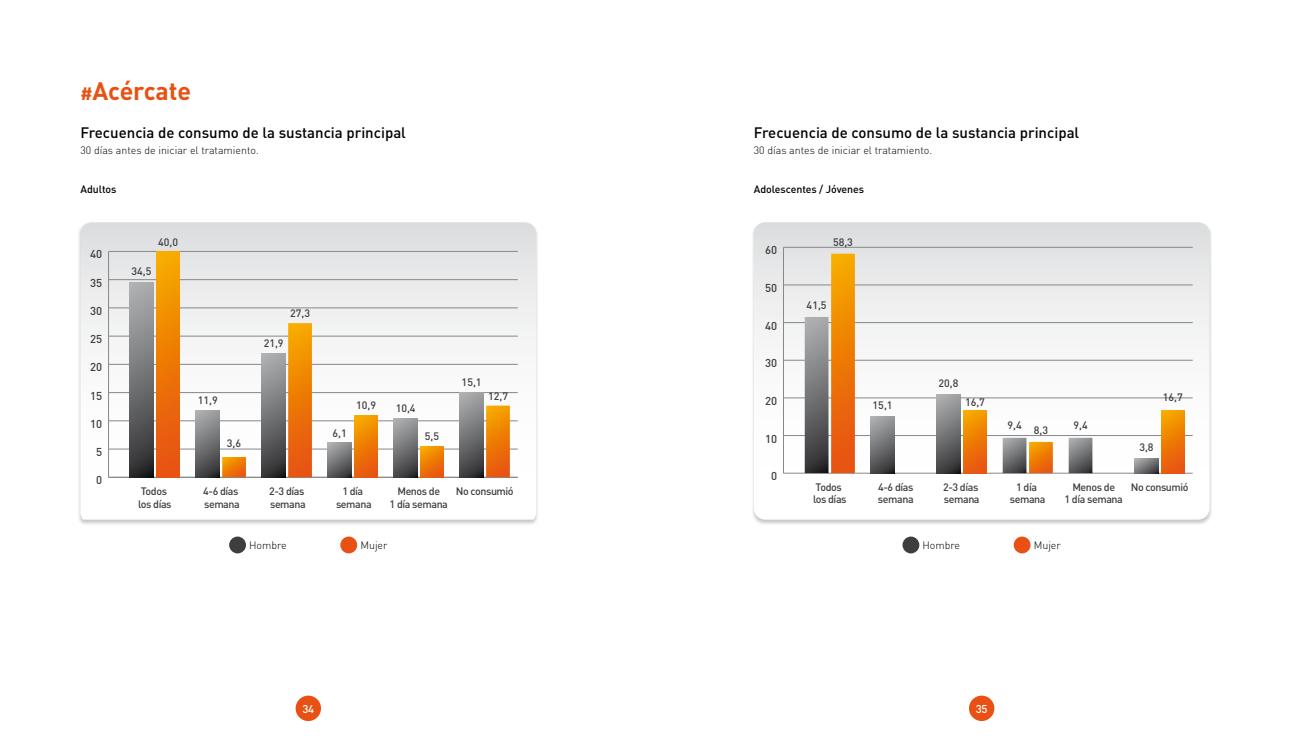
<style>
.page{position:relative;width:1290px;height:745px;background:#fff}
.page>*{position:absolute;margin:0;border:0;box-sizing:border-box;transform-origin:0 0}
.t1{font:700 25px "DIN Pro";letter-spacing:-.01em;color:#e85113}
.t2{font:500 15px "DIN Pro";color:#000}
.t3{font:500 11.38px "DIN Pro";color:#3e3e40}
.t4{font:500 11.25px "DIN Pro";color:#fff}
.t5{font:500 10.62px/12.8px "DIN Pro";letter-spacing:-.04em;color:#3e3e40}
.t6{font:300 10.62px "DIN Pro";color:#000}
.t7{font:500 10.62px "DIN Pro";letter-spacing:-.005em;color:#000}
.s1{font-size:17.5px}
</style>
<div class="page">
<div style="left:296px;top:695px;width:25px;height:25px;background:#e85113;border-radius:50%"></div>
<div style="left:969px;top:695px;width:25px;height:25px;background:#e85113;border-radius:50%"></div>
<div style="left:229px;top:536px;width:17px;height:17px;background:#3e3d40;border-radius:50%"></div>
<div style="left:340px;top:536px;width:17px;height:17px;background:#e85113;border-radius:50%"></div>
<div style="left:902px;top:536px;width:17px;height:17px;background:#3e3d40;border-radius:50%"></div>
<div style="left:1014px;top:536px;width:16px;height:17px;background:#e85113;border-radius:50%"></div>
<div style="left:77px;top:221px;width:462px;height:304px;background:#000;opacity:.22"></div>
<svg style="left:80px;top:222px;width:456px;height:297px"></svg>
<hr style="left:108px;top:251px;width:1px;height:226px;background:#87888a">
<hr style="left:109px;top:476px;width:409px;height:1px;background:#87888a">
<hr style="left:109px;top:448px;width:409px;height:1px;background:#87888a">
<hr style="left:109px;top:420px;width:409px;height:1px;background:#87888a">
<hr style="left:109px;top:392px;width:409px;height:1px;background:#87888a">
<hr style="left:109px;top:364px;width:409px;height:1px;background:#87888a">
<hr style="left:109px;top:335px;width:409px;height:1px;background:#87888a">
<hr style="left:109px;top:307px;width:409px;height:1px;background:#87888a">
<hr style="left:109px;top:279px;width:409px;height:1px;background:#87888a">
<hr style="left:109px;top:251px;width:409px;height:1px;background:#87888a">
<svg style="left:420px;top:446px;width:24px;height:31px"></svg>
<svg style="left:354px;top:415px;width:24px;height:62px"></svg>
<svg style="left:288px;top:323px;width:24px;height:154px;background:#ee7c08"></svg>
<svg style="left:222px;top:456px;width:24px;height:21px"></svg>
<svg style="left:156px;top:251px;width:24px;height:226px;background:#ee7b06"></svg>
<svg style="left:460px;top:392px;width:50px;height:85px;background:#b28456"></svg>
<div style="left:394px;top:418px;width:23px;height:59px;background:linear-gradient(to bottom,#a9abac,#3b3b3d)"></div>
<svg style="left:328px;top:442px;width:23px;height:35px"></svg>
<div style="left:262px;top:353px;width:23px;height:124px;background:linear-gradient(to bottom,#b0b1b3,#313133)"></div>
<div style="left:196px;top:410px;width:24px;height:67px;background:linear-gradient(to bottom,#a9aaac,#373739)"></div>
<div style="left:130px;top:282px;width:24px;height:195px;background:linear-gradient(to bottom,#b2b4b5,#2b2b2d)"></div>
<div style="left:751px;top:221px;width:461px;height:303px;background:#000;opacity:.22"></div>
<svg style="left:754px;top:222px;width:455px;height:297px"></svg>
<hr style="left:783px;top:247px;width:1px;height:226px;background:#87888a">
<hr style="left:783px;top:472px;width:410px;height:1px;background:#87888a">
<hr style="left:783px;top:435px;width:410px;height:1px;background:#87888a">
<hr style="left:783px;top:397px;width:410px;height:1px;background:#87888a">
<hr style="left:783px;top:359px;width:410px;height:1px;background:#87888a">
<hr style="left:783px;top:322px;width:410px;height:1px;background:#87888a">
<hr style="left:783px;top:284px;width:410px;height:1px;background:#87888a">
<hr style="left:783px;top:247px;width:410px;height:1px;background:#87888a">
<div style="left:1161px;top:410px;width:24px;height:63px;background:linear-gradient(to bottom,#f5a300,#e75210)"></div>
<div style="left:963px;top:410px;width:24px;height:63px;background:linear-gradient(to bottom,#f5a300,#e75210)"></div>
<svg style="left:1134px;top:458px;width:24px;height:15px"></svg>
<svg style="left:1068px;top:437px;width:24px;height:36px"></svg>
<svg style="left:1003px;top:437px;width:50px;height:36px;background:#b68858"></svg>
<div style="left:937px;top:394px;width:23px;height:79px;background:linear-gradient(to bottom,#acaeb0,#363638)"></div>
<div style="left:871px;top:416px;width:23px;height:57px;background:linear-gradient(to bottom,#a8aaac,#3b3b3d)"></div>
<svg style="left:805px;top:253px;width:50px;height:220px;background:#c28c55"></svg>
<h1 class="t1" style="left:80px;top:74px;width:112px"><span class="s1">#</span>Acércate</h1>
<h2 class="t2" style="left:80px;top:122px;width:327px">Frecuencia de consumo de la sustancia principal</h2>
<h2 class="t2" style="left:754px;top:122px;width:327px">Frecuencia de consumo de la sustancia principal</h2>
<p class="t6" style="left:80px;top:143px;width:180px">30 días antes de iniciar el tratamiento.</p>
<p class="t6" style="left:754px;top:143px;width:180px">30 días antes de iniciar el tratamiento.</p>
<p class="t7" style="left:80px;top:182px;width:38px">Adultos</p>
<p class="t7" style="left:754px;top:182px;width:112px">Adolescentes / Jóvenes</p>
<p class="t3" style="left:90px;top:246px;width:14px">40</p>
<p class="t5" style="left:158px;top:235px;width:21px">40,0</p>
<p class="t3" style="left:765px;top:242px;width:14px">60</p>
<p class="t5" style="left:833px;top:235px;width:21px">58,3</p>
<p class="t3" style="left:90px;top:274px;width:14px">35</p>
<p class="t5" style="left:131px;top:264px;width:21px">34,5</p>
<p class="t3" style="left:765px;top:280px;width:14px">50</p>
<p class="t3" style="left:90px;top:303px;width:14px">30</p>
<p class="t5" style="left:290px;top:306px;width:21px">27,3</p>
<p class="t5" style="left:807px;top:298px;width:21px">41,5</p>
<p class="t3" style="left:765px;top:317px;width:14px">40</p>
<p class="t3" style="left:90px;top:331px;width:14px">25</p>
<p class="t5" style="left:264px;top:336px;width:21px">21,9</p>
<p class="t3" style="left:90px;top:359px;width:14px">20</p>
<p class="t3" style="left:765px;top:355px;width:14px">30</p>
<p class="t5" style="left:462px;top:375px;width:21px">15,1</p>
<p class="t5" style="left:938px;top:376px;width:21px">20,8</p>
<p class="t3" style="left:90px;top:387px;width:14px">15</p>
<p class="t5" style="left:198px;top:393px;width:21px">11,9</p>
<p class="t5" style="left:356px;top:398px;width:21px">10,9</p>
<p class="t5" style="left:396px;top:400px;width:21px">10,4</p>
<p class="t5" style="left:488px;top:389px;width:21px">12,7</p>
<p class="t3" style="left:765px;top:393px;width:14px">20</p>
<p class="t5" style="left:872px;top:398px;width:21px">15,1</p>
<p class="t5" style="left:965px;top:395px;width:21px">16,7</p>
<p class="t5" style="left:1163px;top:389px;width:21px">16,7</p>
<p class="t3" style="left:90px;top:415px;width:14px">10</p>
<p class="t3" style="left:96px;top:444px;width:8px">5</p>
<p class="t5" style="left:227px;top:436px;width:16px">3,6</p>
<p class="t5" style="left:332px;top:426px;width:16px">6,1</p>
<p class="t5" style="left:425px;top:429px;width:16px">5,5</p>
<p class="t3" style="left:765px;top:430px;width:14px">10</p>
<p class="t5" style="left:1007px;top:418px;width:16px">9,4</p>
<p class="t5" style="left:1034px;top:423px;width:16px">8,3</p>
<p class="t5" style="left:1073px;top:418px;width:16px">9,4</p>
<p class="t5" style="left:1139px;top:440px;width:16px">3,8</p>
<p class="t3" style="left:96px;top:472px;width:8px">0</p>
<p class="t5" style="left:138px;top:484px;width:35px">Todos los días</p>
<p class="t5" style="left:203px;top:484px;width:38px">4-6 días semana</p>
<p class="t5" style="left:269px;top:484px;width:38px">2-3 días semana</p>
<p class="t5" style="left:336px;top:484px;width:37px;text-align:center">1 día semana</p>
<p class="t5" style="left:397px;top:484px;width:44px">Menos de</p>
<p class="t5" style="left:456px;top:484px;width:59px">No consumió</p>
<p class="t5" style="left:390px;top:496px;width:60px">1 día semana</p>
<p class="t3" style="left:771px;top:468px;width:8px">0</p>
<p class="t5" style="left:813px;top:479px;width:35px">Todos los días</p>
<p class="t5" style="left:878px;top:479px;width:37px">4-6 días semana</p>
<p class="t5" style="left:943px;top:479px;width:38px">2-3 días semana</p>
<p class="t5" style="left:1010px;top:479px;width:37px;text-align:center">1 día semana</p>
<p class="t5" style="left:1072px;top:479px;width:44px">Menos de</p>
<p class="t5" style="left:1131px;top:479px;width:59px">No consumió</p>
<p class="t5" style="left:1064px;top:492px;width:60px">1 día semana</p>
<p class="t6" style="left:249px;top:537px;width:39px">Hombre</p>
<p class="t6" style="left:360px;top:537px;width:28px">Mujer</p>
<p class="t6" style="left:922px;top:537px;width:39px">Hombre</p>
<p class="t6" style="left:1034px;top:537px;width:28px">Mujer</p>
<p class="t4" style="left:302px;top:700px;width:13px">34</p>
<p class="t4" style="left:976px;top:700px;width:13px">35</p>
</div>
